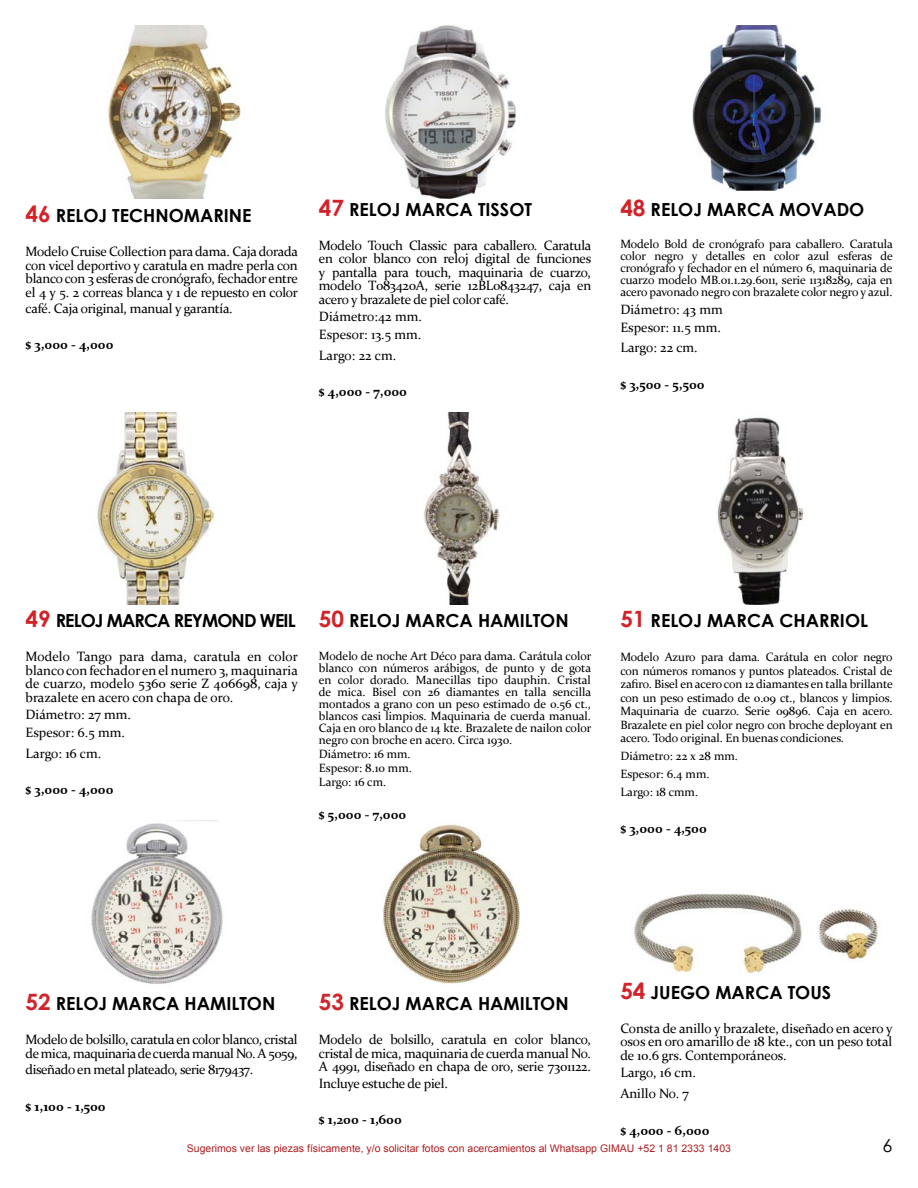
<style>
.page{position:relative;width:918px;height:1188px;background:#fff}
.page>*{position:absolute;margin:0;border:0;box-sizing:border-box;transform-origin:0 0}
.t1{font:700 18px "Century Gothic";color:#000}
.t2{font:700 18px "Century Gothic";letter-spacing:-.05em;color:#000}
.t3{font:18px "Century Gothic";color:#000}
.t4{font:13.5px/13.5px "Constantia";letter-spacing:-.02em;color:#000;text-align:justify}
.t5{font:13.5px/17.7px "Constantia";color:#000}
.t6{font:700 13.5px "Constantia";color:#000}
.t7{font:12px/12px "Constantia";letter-spacing:-.01em;color:#000;text-align:justify}
.t8{font:10.5px "Arial";color:#ad1f23}
.s1{font-size:22.5px;color:#d2232a}
</style>
<div class="page">
<img style="left:107px;top:26px;width:134px;height:173px">
<img style="left:384px;top:26px;width:132px;height:173px">
<img style="left:692px;top:26px;width:130px;height:164px">
<img style="left:97px;top:412px;width:118px;height:192px">
<img style="left:423px;top:412px;width:77px;height:192px">
<img style="left:717px;top:417px;width:87px;height:187px">
<img style="left:91px;top:820px;width:132px;height:164px">
<img style="left:382px;top:824px;width:138px;height:160px">
<img style="left:634px;top:893px;width:244px;height:81px">
<h1 class="t1" style="left:26px;top:202px;width:228px"><span class="s1">46</span> RELOJ TECHNOMARINE</h1>
<p class="t4" style="left:26px;top:244px;width:274px">Modelo Cruise Collection para dama. Caja dorada con vicel deportivo y caratula en madre perla con blanco con 3 esferas de cronógrafo, fechador entre el 4 y 5. 2 correas blanca y 1 de repuesto en color</p>
<p class="t4" style="left:26px;top:301px;width:209px">café. Caja original, manual y garantía.</p>
<p class="t6" style="left:26px;top:336px;width:89px">$ 3,000 - 4,000</p>
<h1 class="t1" style="left:319px;top:196px;width:215px"><span class="s1">47</span> RELOJ MARCA TISSOT</h1>
<p class="t4" style="left:319px;top:238px;width:274px">Modelo Touch Classic para caballero. Caratula en color blanco con reloj digital de funciones y pantalla para touch, maquinaria de cuarzo, modelo T083420A, serie 12BL0843247, caja en acero y brazalete de piel color café.</p>
<p class="t5" style="left:319px;top:307px;width:105px">Diámetro:42 mm.<br>Espesor: 13.5 mm.</p>
<p class="t5" style="left:319px;top:346px;width:79px">Largo: 22 cm.</p>
<p class="t6" style="left:319px;top:382px;width:90px">$ 4,000 - 7,000</p>
<h1 class="t1" style="left:620px;top:196px;width:246px"><span class="s1">48</span> RELOJ MARCA MOVADO</h1>
<p class="t7" style="left:620px;top:238px;width:274px">Modelo Bold de cronógrafo para caballero. Caratula color negro y detalles en color azul esferas de cronógrafo y fechador en el número 6, maquinaria de cuarzo modelo MB.01.1.29.6011, serie 11318289, caja en acero pavonado negro con brazalete color negro y azul.</p>
<p class="t5" style="left:620px;top:300px;width:104px">Diámetro: 43 mm<br>Espesor: 11.5 mm.</p>
<p class="t5" style="left:620px;top:338px;width:79px">Largo: 22 cm.</p>
<p class="t6" style="left:620px;top:375px;width:86px">$ 3,500 - 5,500</p>
<h1 class="t2" style="left:26px;top:607px;width:272px"><span class="s1">49</span> RELOJ MARCA REYMOND WEIL</h1>
<p class="t4" style="left:26px;top:649px;width:274px">Modelo Tango para dama, caratula en color blanco con fechador en el numero 3, maquinaria de cuarzo, modelo 5360 serie Z 406698, caja y brazalete en acero con chapa de oro.</p>
<p class="t5" style="left:26px;top:705px;width:107px">Diámetro: 27 mm.<br>Espesor: 6.5 mm.</p>
<p class="t5" style="left:26px;top:743px;width:77px">Largo: 16 cm.</p>
<p class="t6" style="left:26px;top:780px;width:89px">$ 3,000 - 4,000</p>
<h1 class="t1" style="left:319px;top:607px;width:251px"><span class="s1">50</span> RELOJ MARCA HAMILTON</h1>
<p class="t7" style="left:319px;top:649px;width:274px">Modelo de noche Art Déco para dama. Carátula color blanco con números arábigos, de punto y de gota en color dorado. Manecillas tipo dauphin. Cristal de mica. Bisel con 26 diamantes en talla sencilla montados a grano con un peso estimado de 0.56 ct., blancos casi limpios. Maquinaria de cuerda manual.<br>Caja en oro blanco de 14 kte. Brazalete de nailon color negro con broche en acero. Circa 1930.</p>
<p class="t7" style="left:319px;top:746px;width:94px;line-height:14.1px">Diámetro: 16 mm.<br>Espesor: 8.10 mm.<br>Largo: 16 cm.</p>
<p class="t6" style="left:319px;top:805px;width:89px">$ 5,000 - 7,000</p>
<h1 class="t1" style="left:620px;top:607px;width:249px"><span class="s1">51</span> RELOJ MARCA CHARRIOL</h1>
<p class="t7" style="left:620px;top:650px;width:274px;line-height:13.5px">Modelo Azuro para dama. Carátula en color negro con números romanos y puntos plateados. Cristal de zafiro. Bisel en acero con 12 diamantes en talla brillante con un peso estimado de 0.09 ct., blancos y limpios.<br>Maquinaria de cuarzo. Serie 09896. Caja en acero.<br>Brazalete en piel color negro con broche deployant en acero. Todo original. En buenas condiciones.</p>
<p class="t7" style="left:620px;top:746px;width:119px;line-height:18.1px;text-align:left">Diámetro: 22 x 28 mm.<br>Espesor: 6.4 mm.<br>Largo: 18 cmm.</p>
<p class="t6" style="left:620px;top:819px;width:88px">$ 3,000 - 4,500</p>
<h1 class="t1" style="left:620px;top:979px;width:180px"><span class="s1">54</span> JUEGO MARCA TOUS</h1>
<p class="t4" style="left:620px;top:1021px;width:274px">Consta de anillo y brazalete, diseñado en acero y osos en oro amarillo de 18 kte., con un peso total de 10.6 grs. Contemporáneos.</p>
<p class="t5" style="left:620px;top:1062px;width:77px;line-height:20.4px">Largo, 16 cm.<br>Anillo No. 7</p>
<p class="t6" style="left:620px;top:1121px;width:91px">$ 4,000 - 6,000</p>
<p class="t8" style="left:187px;top:1141px;width:546px">Sugerimos ver las piezas físicamente, y/o solicitar fotos con acercamientos al Whatsapp GIMAU +52 1 81 2333 1403</p>
<h1 class="t3" style="left:883px;top:1133px;width:11px">6</h1>
<h1 class="t1" style="left:26px;top:990px;width:251px"><span class="s1">52</span> RELOJ MARCA HAMILTON</h1>
<p class="t4" style="left:26px;top:1032px;width:274px">Modelo de bolsillo, caratula en color blanco, cristal de mica, maquinaria de cuerda manual No. A 5059,</p>
<p class="t4" style="left:26px;top:1062px;width:229px">diseñado en metal plateado, serie 8179437.</p>
<p class="t6" style="left:26px;top:1097px;width:82px">$ 1,100 - 1,500</p>
<h1 class="t1" style="left:319px;top:990px;width:251px"><span class="s1">53</span> RELOJ MARCA HAMILTON</h1>
<p class="t4" style="left:319px;top:1032px;width:274px">Modelo de bolsillo, caratula en color blanco, cristal de mica, maquinaria de cuerda manual No.<br>A 4991, diseñado en chapa de oro, serie 7301122.</p>
<p class="t4" style="left:319px;top:1076px;width:130px">Incluye estuche de piel.</p>
<p class="t6" style="left:319px;top:1110px;width:84px">$ 1,200 - 1,600</p>
</div>
